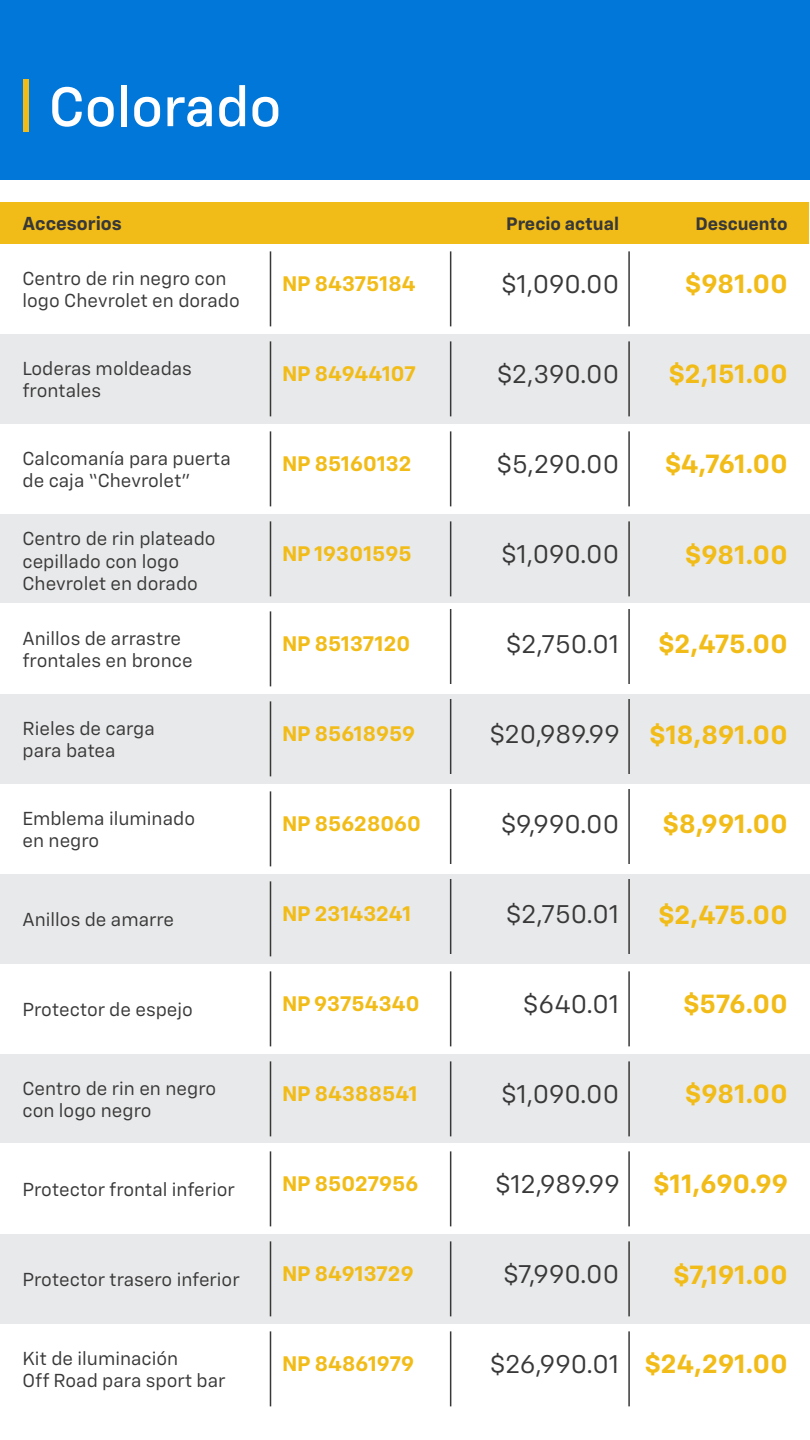
<style>
.page{position:relative;width:810px;height:1440px;background:#fff}
.page>*{position:absolute;margin:0;border:0;box-sizing:border-box;transform-origin:0 0}
.t1{font:500 55.5px "Chevy Sans";color:#fff}
.t2{font:700 26.25px "Chevy Sans";color:#f2bc18}
.t3{font:25.5px "Chevy Sans";letter-spacing:.005em;color:#393839}
.t4{font:700 21px "Chevy Sans";color:#f2bc18}
.t5{font:18.75px/22.5px "Chevy Sans";color:#393839}
.t6{font:700 18.75px "Chevy Sans";color:#383838}
.t7{font:700 18px "Chevy Sans";color:#383838}
</style>
<div class="page">
<div style="left:0;top:0;width:810px;height:180px;background:#0077d9"></div>
<div style="left:23px;top:79px;width:6px;height:53px;background:#f2bc18"></div>
<div style="left:0;top:334px;width:810px;height:90px;background:#e8e9ea"></div>
<div style="left:0;top:1054px;width:810px;height:90px;background:#e8e9ea"></div>
<div style="left:0;top:514px;width:810px;height:90px;background:#e8e9ea"></div>
<div style="left:0;top:1234px;width:810px;height:90px;background:#e8e9ea"></div>
<div style="left:0;top:694px;width:810px;height:90px;background:#e8e9ea"></div>
<div style="left:0;top:874px;width:810px;height:90px;background:#e8e9ea"></div>
<hr style="left:270px;top:251px;width:1px;height:75px;background:#393839">
<hr style="left:270px;top:971px;width:1px;height:75px;background:#393839">
<hr style="left:270px;top:431px;width:1px;height:75px;background:#393839">
<hr style="left:270px;top:1151px;width:1px;height:75px;background:#393839">
<hr style="left:270px;top:611px;width:1px;height:75px;background:#393839">
<hr style="left:270px;top:1331px;width:1px;height:75px;background:#393839">
<hr style="left:270px;top:791px;width:1px;height:75px;background:#393839">
<hr style="left:270px;top:341px;width:1px;height:75px;background:#393839">
<hr style="left:270px;top:1061px;width:1px;height:75px;background:#393839">
<hr style="left:270px;top:521px;width:1px;height:75px;background:#393839">
<hr style="left:270px;top:1241px;width:1px;height:75px;background:#393839">
<hr style="left:270px;top:701px;width:1px;height:75px;background:#393839">
<hr style="left:270px;top:881px;width:1px;height:75px;background:#393839">
<hr style="left:450px;top:251px;width:1px;height:75px;background:#393839">
<hr style="left:450px;top:609px;width:1px;height:75px;background:#393839">
<hr style="left:450px;top:431px;width:1px;height:75px;background:#393839">
<hr style="left:450px;top:789px;width:1px;height:75px;background:#393839">
<hr style="left:450px;top:341px;width:1px;height:75px;background:#393839">
<hr style="left:450px;top:699px;width:1px;height:75px;background:#393839">
<hr style="left:450px;top:521px;width:1px;height:75px;background:#393839">
<hr style="left:450px;top:879px;width:1px;height:75px;background:#393839">
<hr style="left:450px;top:971px;width:1px;height:75px;background:#393839">
<hr style="left:450px;top:1061px;width:1px;height:75px;background:#393839">
<hr style="left:450px;top:1151px;width:1px;height:75px;background:#393839">
<hr style="left:450px;top:1241px;width:1px;height:75px;background:#393839">
<hr style="left:450px;top:1331px;width:1px;height:75px;background:#393839">
<hr style="left:628px;top:251px;width:2px;height:75px;background:#393839">
<hr style="left:628px;top:609px;width:2px;height:75px;background:#393839">
<hr style="left:628px;top:431px;width:2px;height:75px;background:#393839">
<hr style="left:628px;top:789px;width:2px;height:75px;background:#393839">
<hr style="left:628px;top:341px;width:2px;height:75px;background:#393839">
<hr style="left:628px;top:699px;width:2px;height:75px;background:#393839">
<hr style="left:628px;top:521px;width:2px;height:75px;background:#393839">
<hr style="left:628px;top:879px;width:2px;height:75px;background:#393839">
<hr style="left:628px;top:971px;width:2px;height:75px;background:#393839">
<hr style="left:628px;top:1061px;width:2px;height:75px;background:#393839">
<hr style="left:628px;top:1151px;width:2px;height:75px;background:#393839">
<hr style="left:628px;top:1241px;width:2px;height:75px;background:#393839">
<hr style="left:628px;top:1331px;width:2px;height:75px;background:#393839">
<div style="left:0;top:202px;width:809px;height:42px;background:#f2bc18"></div>
<h1 class="t1" style="left:49px;top:72px;width:234px">Colorado</h1>
<p class="t6" style="left:22px;top:212px;width:101px">Accesorios</p>
<p class="t7" style="left:506px;top:212px;width:114px">Precio actual</p>
<p class="t7" style="left:695px;top:212px;width:94px">Descuento</p>
<p class="t5" style="left:22px;top:267px;width:219px">Centro de rin negro con logo Chevrolet en dorado</p>
<p class="t4" style="left:282px;top:271px;width:135px">NP 84375184</p>
<h3 class="t3" style="left:501px;top:268px;width:119px">$1,090.00</h3>
<h2 class="t2" style="left:685px;top:268px;width:104px">$981.00</h2>
<p class="t5" style="left:22px;top:357px;width:171px">Loderas moldeadas frontales</p>
<p class="t4" style="left:282px;top:361px;width:135px">NP 84944107</p>
<h3 class="t3" style="left:497px;top:358px;width:123px">$2,390.00</h3>
<h2 class="t2" style="left:669px;top:358px;width:120px">$2,151.00</h2>
<p class="t5" style="left:22px;top:447px;width:210px">Calcomanía para puerta de caja “Chevrolet”</p>
<p class="t4" style="left:282px;top:451px;width:131px">NP 85160132</p>
<h3 class="t3" style="left:497px;top:448px;width:124px">$5,290.00</h3>
<h2 class="t2" style="left:665px;top:448px;width:124px">$4,761.00</h2>
<p class="t5" style="left:22px;top:527px;width:195px">Centro de rin plateado cepillado con logo<br>Chevrolet en dorado</p>
<p class="t4" style="left:282px;top:541px;width:131px">NP 19301595</p>
<h3 class="t3" style="left:501px;top:538px;width:119px">$1,090.00</h3>
<h2 class="t2" style="left:685px;top:538px;width:104px">$981.00</h2>
<p class="t5" style="left:22px;top:627px;width:172px">Anillos de arrastre frontales en bronce</p>
<p class="t4" style="left:282px;top:631px;width:130px">NP 85137120</p>
<h3 class="t3" style="left:506px;top:628px;width:114px">$2,750.01</h3>
<h2 class="t2" style="left:658px;top:628px;width:131px">$2,475.00</h2>
<p class="t5" style="left:22px;top:717px;width:134px">Rieles de carga para batea</p>
<p class="t4" style="left:282px;top:721px;width:135px">NP 85618959</p>
<h3 class="t3" style="left:490px;top:718px;width:131px">$20,989.99</h3>
<h2 class="t2" style="left:649px;top:718px;width:140px">$18,891.00</h2>
<p class="t5" style="left:22px;top:807px;width:174px">Emblema iluminado en negro</p>
<p class="t4" style="left:282px;top:811px;width:140px">NP 85628060</p>
<h3 class="t3" style="left:501px;top:808px;width:120px">$9,990.00</h3>
<h2 class="t2" style="left:663px;top:808px;width:126px">$8,991.00</h2>
<p class="t5" style="left:22px;top:908px;width:153px">Anillos de amarre</p>
<p class="t4" style="left:282px;top:901px;width:131px">NP 23143241</p>
<h3 class="t3" style="left:506px;top:898px;width:114px">$2,750.01</h3>
<h2 class="t2" style="left:658px;top:898px;width:131px">$2,475.00</h2>
<p class="t5" style="left:22px;top:998px;width:172px">Protector de espejo</p>
<p class="t4" style="left:282px;top:991px;width:139px">NP 93754340</p>
<h3 class="t3" style="left:523px;top:988px;width:97px">$640.01</h3>
<h2 class="t2" style="left:683px;top:988px;width:106px">$576.00</h2>
<p class="t5" style="left:22px;top:1077px;width:195px">Centro de rin en negro con logo negro</p>
<p class="t4" style="left:282px;top:1081px;width:137px">NP 84388541</p>
<h3 class="t3" style="left:501px;top:1078px;width:119px">$1,090.00</h3>
<h2 class="t2" style="left:685px;top:1078px;width:104px">$981.00</h2>
<p class="t5" style="left:22px;top:1178px;width:214px">Protector frontal inferior</p>
<p class="t4" style="left:282px;top:1171px;width:138px">NP 85027956</p>
<h3 class="t3" style="left:495px;top:1168px;width:126px">$12,989.99</h3>
<h2 class="t2" style="left:654px;top:1168px;width:136px">$11,690.99</h2>
<p class="t5" style="left:22px;top:1268px;width:219px">Protector trasero inferior</p>
<p class="t4" style="left:282px;top:1261px;width:133px">NP 84913729</p>
<h3 class="t3" style="left:503px;top:1258px;width:117px">$7,990.00</h3>
<h2 class="t2" style="left:673px;top:1258px;width:116px">$7,191.00</h2>
<p class="t5" style="left:22px;top:1347px;width:205px">Kit de iluminación<br>Off Road para sport bar</p>
<p class="t4" style="left:282px;top:1351px;width:134px">NP 84861979</p>
<h3 class="t3" style="left:490px;top:1348px;width:130px">$26,990.01</h3>
<h2 class="t2" style="left:645px;top:1348px;width:144px">$24,291.00</h2>
</div>
